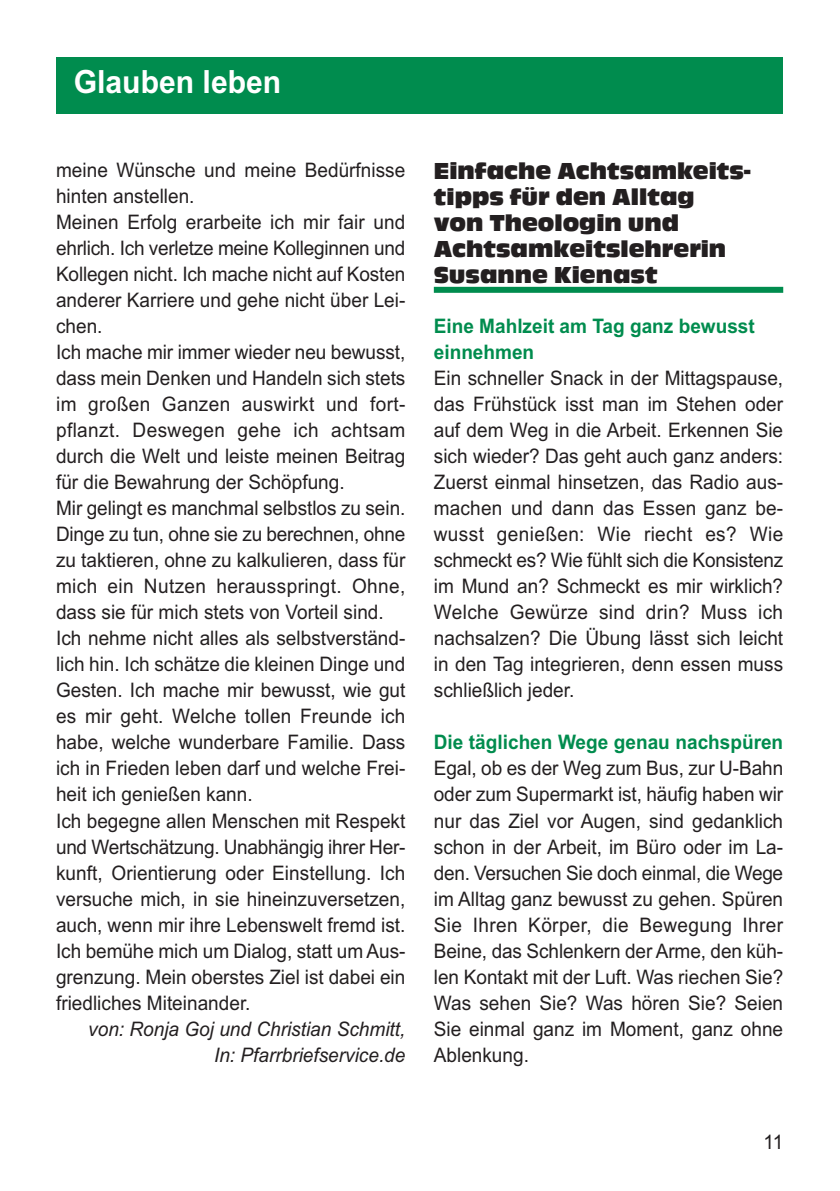
<style>
.page{position:relative;width:840px;height:1191px;background:#fff}
.page>*{position:absolute;margin:0;border:0;box-sizing:border-box;transform-origin:0 0}
.t1{font:700 32px "Arial";color:#fff;scale:.94 1}
.t2{font:24px/26px "Antigone Compact CE Regular";color:#231f20}
.t3{font:20px/26px "Arial";color:#231f20;text-align:justify;scale:.95 1}
.t4{font:700 20px/26px "Arial";color:#008c4e;scale:.95 1}
.t5{font:italic 20px/26px "Arial";color:#231f20;text-align:right;scale:.95 1}
</style>
<div class="page">
<div style="left:433px;top:287px;width:349px;height:6px;background:#008c4e"></div>
<div style="left:57px;top:57px;width:725px;height:56px;background:#008c4e"></div>
<h1 class="t1" style="left:74px;top:70px;width:222px">Glauben leben</h1>
<p class="t3" style="left:56px;top:159px;width:369px;text-align:left">meine Wünsche und meine Bedürfnisse hinten anstellen.<br>Meinen Erfolg erarbeite ich mir fair und ehrlich. Ich verletze meine Kolleginnen und Kollegen nicht. Ich mache nicht auf Kosten anderer Karriere und gehe nicht über Lei&shy;chen.<br>Ich mache mir immer wieder neu bewusst, dass mein Denken und Handeln sich stets im großen Ganzen auswirkt und fort&shy;pflanzt. Deswegen gehe ich achtsam durch die Welt und leiste meinen Beitrag für die Bewahrung der Schöpfung.<br>Mir gelingt es manchmal selbstlos zu sein.<br>Dinge zu tun, ohne sie zu berechnen, ohne zu taktieren, ohne zu kalkulieren, dass für mich ein Nutzen herausspringt. Ohne, dass sie für mich stets von Vorteil sind.<br>Ich nehme nicht alles als selbstverständ&shy;lich hin. Ich schätze die kleinen Dinge und Gesten. Ich mache mir bewusst, wie gut es mir geht. Welche tollen Freunde ich habe, welche wunderbare Familie. Dass ich in Frieden leben darf und welche Frei&shy;heit ich genießen kann.<br>Ich begegne allen Menschen mit Respekt und Wertschätzung. Unabhängig ihrer Her&shy;kunft, Orientierung oder Einstellung. Ich versuche mich, in sie hineinzuversetzen, auch, wenn mir ihre Lebenswelt fremd ist.<br>Ich bemühe mich um Dialog, statt um Aus&shy;grenzung. Mein oberstes Ziel ist dabei ein friedliches Miteinander.</p>
<p class="t5" style="left:88px;top:1017px;width:335px">von: Ronja Goj und Christian Schmitt,<br>In: Pfarrbriefservice.de</p>
<p class="t2" style="left:433px;top:159px;width:318px">Einfache Achtsamkeits&shy;tipps für den Alltag<br>von Theologin und<br>Achtsamkeitslehrerin<br>Susanne Kienast</p>
<p class="t4" style="left:433px;top:315px;width:339px">Eine Mahlzeit am Tag ganz bewusst einnehmen</p>
<p class="t3" style="left:433px;top:367px;width:369px">Ein schneller Snack in der Mittagspause, das Frühstück isst man im Stehen oder auf dem Weg in die Arbeit. Erkennen Sie sich wieder? Das geht auch ganz anders:<br>Zuerst einmal hinsetzen, das Radio aus&shy;machen und dann das Essen ganz be&shy;wusst genießen: Wie riecht es? Wie schmeckt es? Wie fühlt sich die Konsistenz im Mund an? Schmeckt es mir wirklich?<br>Welche Gewürze sind drin? Muss ich nachsalzen? Die Übung lässt sich leicht in den Tag integrieren, denn essen muss schließlich jeder.</p>
<p class="t4" style="left:433px;top:731px;width:369px">Die täglichen Wege genau nachspüren</p>
<p class="t3" style="left:433px;top:757px;width:369px">Egal, ob es der Weg zum Bus, zur U-Bahn oder zum Supermarkt ist, häufig haben wir nur das Ziel vor Augen, sind gedanklich schon in der Arbeit, im Büro oder im La&shy;den. Versuchen Sie doch einmal, die Wege im Alltag ganz bewusst zu gehen. Spüren Sie Ihren Körper, die Bewegung Ihrer Beine, das Schlenkern der Arme, den küh&shy;len Kontakt mit der Luft. Was riechen Sie?<br>Was sehen Sie? Was hören Sie? Seien Sie einmal ganz im Moment, ganz ohne Ablenkung.</p>
<p class="t3" style="left:763px;top:1130px;width:22px">11</p>
</div>
